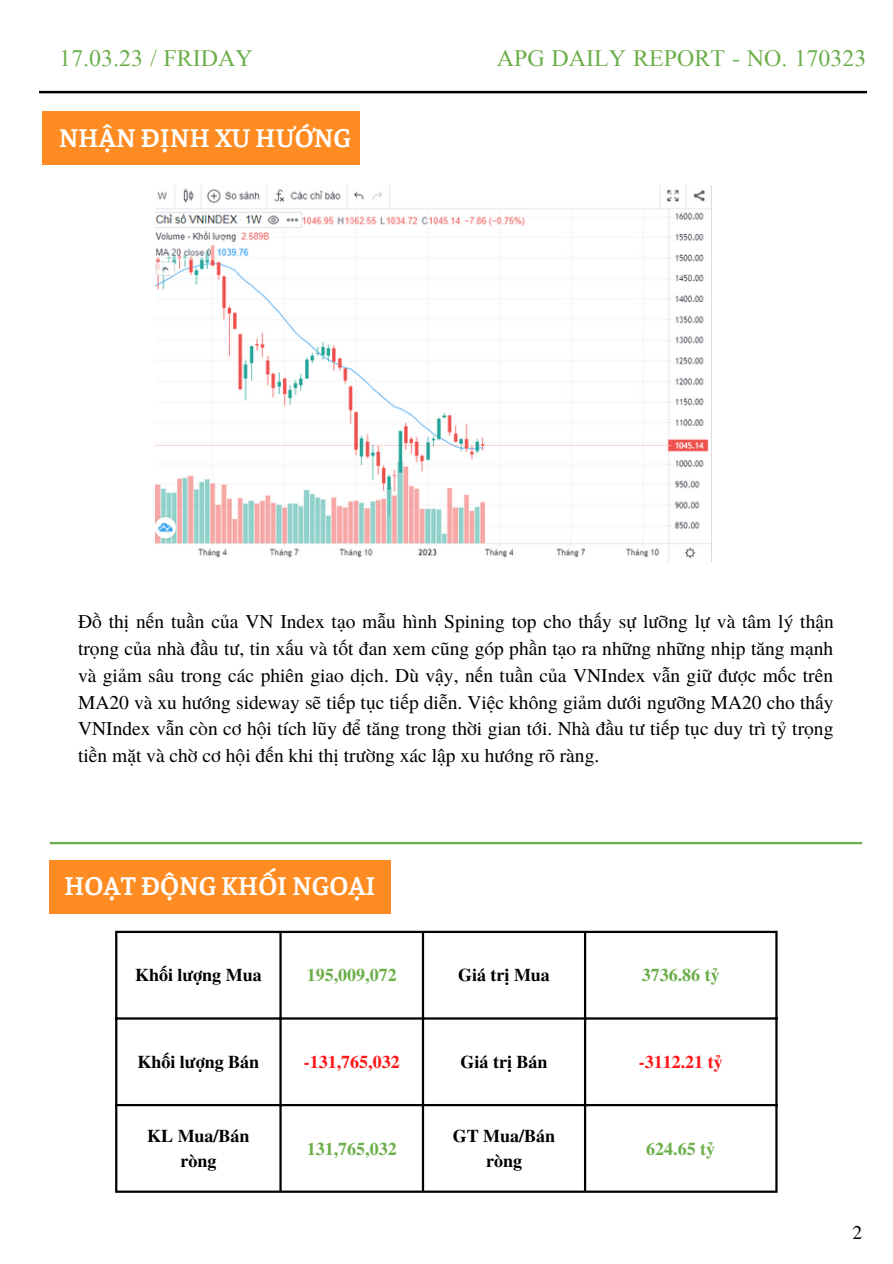
<style>
.page{position:relative;width:893px;height:1264px;background:#fff}
.page>*{position:absolute;margin:0;border:0;box-sizing:border-box;transform-origin:0 0}
.t1{font:600 27px "Faustina";color:#fff}
.t2{font:24px "Doulos SIL";color:#6caf4a}
.t3{font:19.5px/27px "Te X Gyre Termes";color:#000;text-align:justify}
.t4{font:700 18px/24.8px "Te X Gyre Termes";color:#000;text-align:center}
.t5{font:700 18px "Te X Gyre Termes";color:#6caf4a}
.t6{font:700 18px "Te X Gyre Termes";color:#ff1616}
</style>
<div class="page">
<div style="left:43px;top:111px;width:316px;height:53px;background:#ff8c22"></div>
<hr style="left:39px;top:91px;width:827px;height:2px;background:#000">
<hr style="left:50px;top:842px;width:811px;height:2px;background:#6caf4a">
<div style="left:49px;top:860px;width:341px;height:53px;background:#ff8c22"></div>
<hr style="left:115px;top:933px;width:2px;height:257px;background:#000">
<hr style="left:279px;top:933px;width:2px;height:257px;background:#000">
<hr style="left:422px;top:933px;width:2px;height:257px;background:#000">
<hr style="left:584px;top:933px;width:2px;height:257px;background:#000">
<hr style="left:775px;top:933px;width:2px;height:257px;background:#000">
<hr style="left:115px;top:930px;width:662px;height:3px;background:#000">
<hr style="left:115px;top:1017px;width:662px;height:2px;background:#000">
<hr style="left:115px;top:1103px;width:662px;height:3px;background:#000">
<hr style="left:115px;top:1190px;width:662px;height:2px;background:#000">
<img style="left:156px;top:185px;width:555px;height:377px">
<p class="t2" style="left:59px;top:39px;width:195px">17.03.23 / FRIDAY</p>
<p class="t2" style="left:496px;top:39px;width:371px">APG DAILY REPORT - NO. 170323</p>
<h1 class="t1" style="left:59px;top:119px;width:293px">NHẬN ĐỊNH XU HƯỚNG</h1>
<p class="t3" style="left:78px;top:606px;width:757px">Đồ thị nến tuần của VN Index tạo mẫu hình Spining top cho thấy sự lưỡng lự và tâm lý thận trọng của nhà đầu tư, tin xấu và tốt đan xem cũng góp phần tạo ra những những nhịp tăng mạnh và giảm sâu trong các phiên giao dịch. Dù vậy, nến tuần của VNIndex vẫn giữ được mốc trên MA20 và xu hướng sideway sẽ tiếp tục tiếp diễn. Việc không giảm dưới ngưỡng MA20 cho thấy VNIndex vẫn còn cơ hội tích lũy để tăng trong thời gian tới. Nhà đầu tư tiếp tục duy trì tỷ trọng tiền mặt và chờ cơ hội đến khi thị trường xác lập xu hướng rõ ràng.</p>
<h1 class="t1" style="left:64px;top:867px;width:313px">HOẠT ĐỘNG KHỐI NGOẠI</h1>
<p class="t4" style="left:135px;top:962px;width:128px">Khối lượng Mua</p>
<p class="t5" style="left:307px;top:961px;width:91px">195,009,072</p>
<p class="t4" style="left:458px;top:962px;width:93px">Giá trị Mua</p>
<p class="t5" style="left:641px;top:961px;width:79px">3736.86 tỷ</p>
<p class="t4" style="left:137px;top:1048px;width:123px">Khối lượng Bán</p>
<p class="t6" style="left:304px;top:1047px;width:97px">-131,765,032</p>
<p class="t4" style="left:460px;top:1048px;width:88px">Giá trị Bán</p>
<p class="t6" style="left:638px;top:1047px;width:85px">-3112.21 tỷ</p>
<p class="t4" style="left:147px;top:1122px;width:104px">KL Mua/Bán ròng</p>
<p class="t5" style="left:307px;top:1134px;width:91px">131,765,032</p>
<p class="t4" style="left:453px;top:1122px;width:104px">GT Mua/Bán ròng</p>
<p class="t5" style="left:646px;top:1134px;width:70px">624.65 tỷ</p>
<p class="t3" style="left:852px;top:1217px;width:11px">2</p>
</div>
